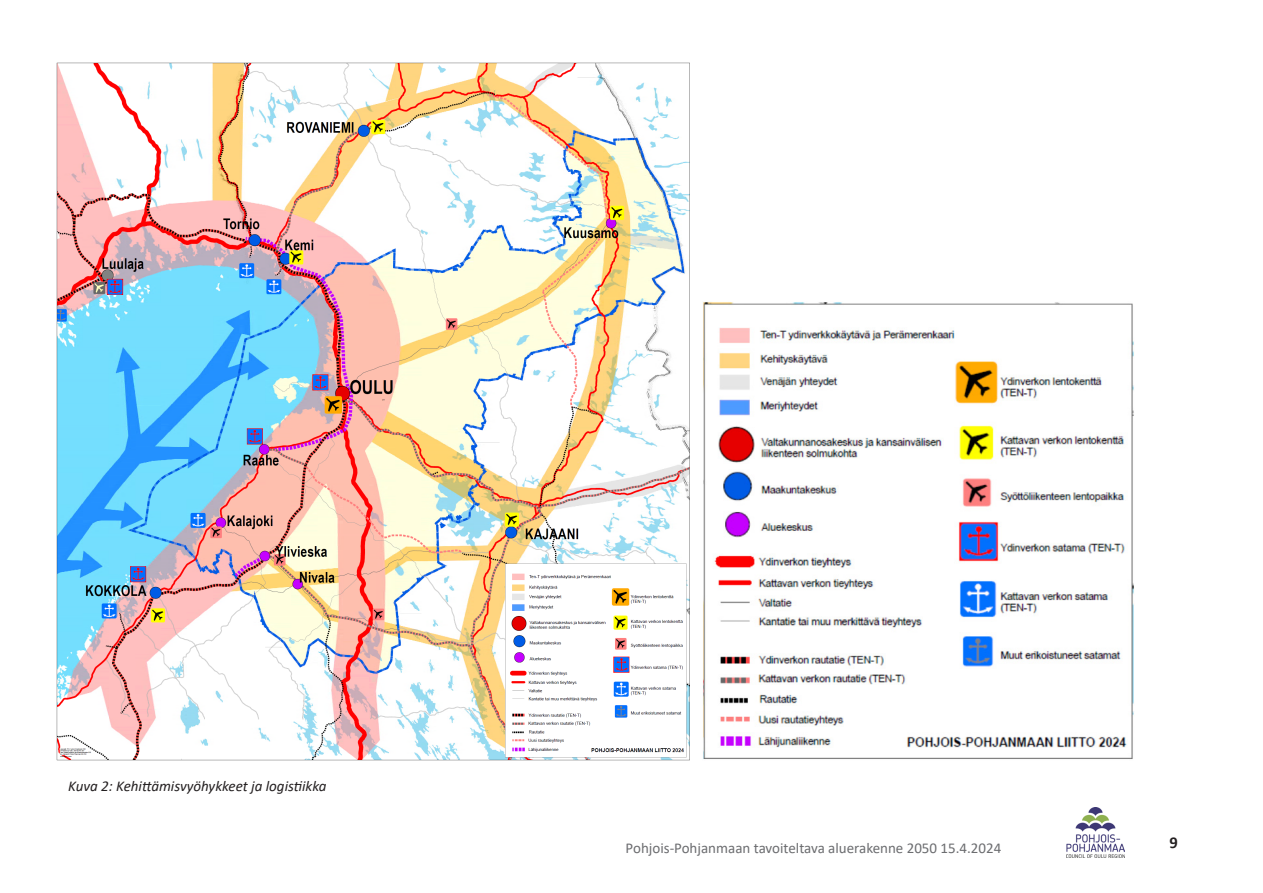
<style>
.page{position:relative;width:1263px;height:893px;background:#fff}
.page>*{position:absolute;margin:0;border:0;box-sizing:border-box;transform-origin:0 0}
.t1{font:700 16.5px "Calibri";color:#231f20}
.t2{font:15px "Calibri";color:#6c6d70}
.Kappaletyyli_3{font:italic 15px "Calibri";color:#231f20}
</style>
<div class="page">
<img style="left:1066px;top:808px;width:59px;height:50px">
<img style="left:57px;top:63px;width:633px;height:697px">
<img style="left:703px;top:302px;width:431px;height:457px">
<p class="Kappaletyyli_3" style="left:68px;top:775px;width:260px">Kuva 2: Kehittämisvyöhykkeet ja logistiikka</p>
<p class="t2" style="left:626px;top:838px;width:377px">Pohjois-Pohjanmaan tavoiteltava aluerakenne 2050 15.4.2024</p>
<p class="t1" style="left:1169px;top:831px;width:10px">9</p>
</div>
